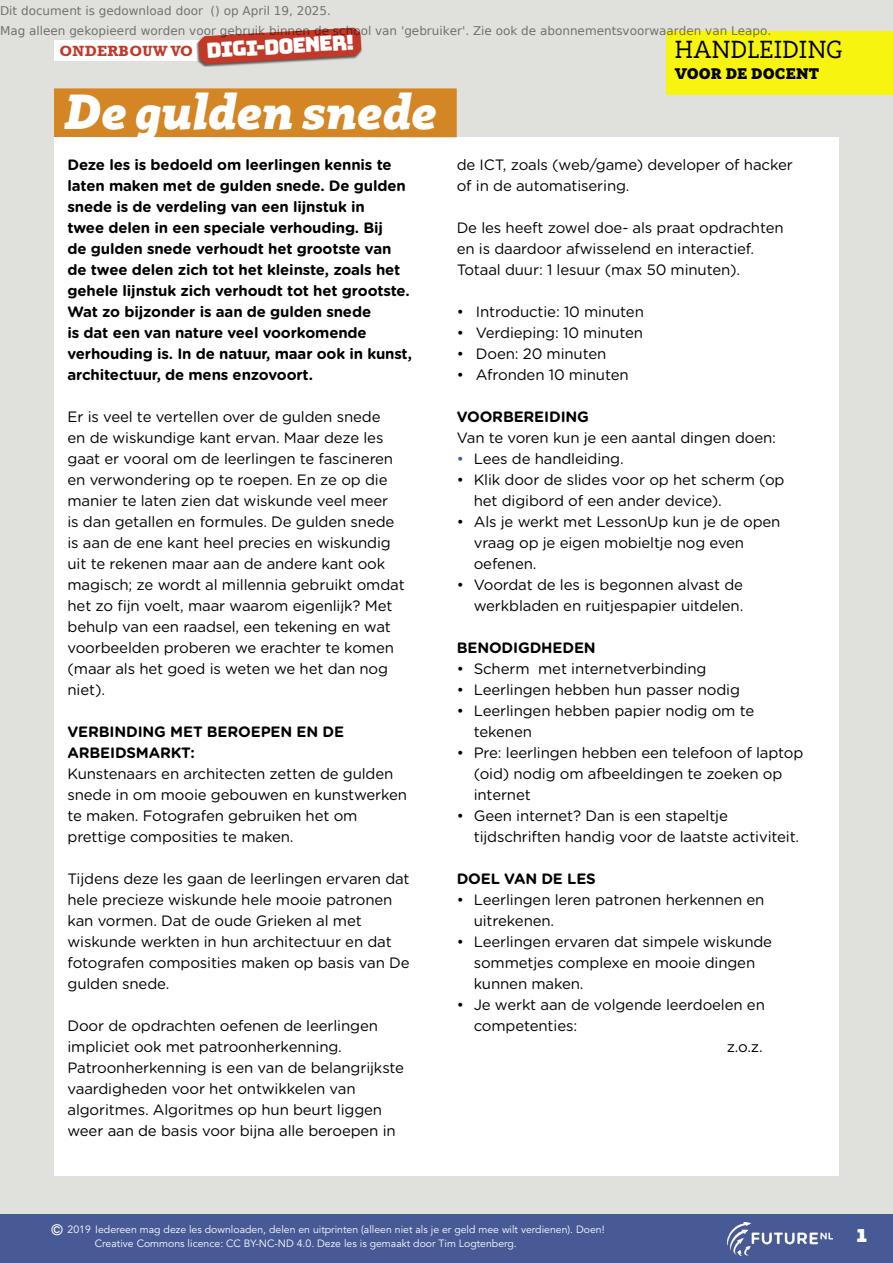
<style>
.page{position:relative;width:893px;height:1263px;background:#fff}
.page>*{position:absolute;margin:0;border:0;box-sizing:border-box;transform-origin:0 0}
.t1{font:italic 900 48px "Rogliano";letter-spacing:-.01em;color:#fff}
.t2{font:24px "Rogliano";letter-spacing:.01em;color:#000}
.t3{font:20.85px "Bungee";color:#fff}
.t4{font:18px "Bungee";color:#fff}
.t5{font:15px/21px "Gotham Rounded";letter-spacing:-.01em;color:#000}
.t6{font:700 15px/21px "Gotham Rounded";letter-spacing:-.01em;color:#000}
.t7{font:900 15px "Rogliano";letter-spacing:.01em;color:#000}
.t8{font:700 15px "Rockwell Std";letter-spacing:.02em;color:#c33826}
.t9{font:12px/20.4px "DejaVu Sans";color:rgb(0 0 0/.5)}
.t10{font:10.5px/13.5px "Avenir LT Std";color:#fff}
.s1{color:#485a95}
.s2{font-weight:500;font-size:15px}
</style>
<div class="page">
<div style="left:0;top:0;width:893px;height:1254px;background:#e0e0dc"></div>
<div style="left:54px;top:138px;width:785px;height:1038px;background:#fff"></div>
<div style="left:666px;top:31px;width:227px;height:41px;background:#f7f410"></div>
<div style="left:666px;top:60px;width:227px;height:35px;background:#f7f410"></div>
<div style="left:0;top:1214px;width:893px;height:49px;background:#485a95"></div>
<div style="left:54px;top:88px;width:403px;height:49px;background:#d48625"></div>
<div style="left:54px;top:40px;width:159px;height:20px;background:#fff"></div>
<div style="left:196px;top:28px;width:167px;height:39px;background:#000;opacity:.6"></div>
<svg style="left:199px;top:28px;width:162px;height:36px"></svg>
<img style="left:728px;top:1222px;width:105px;height:34px">
<p class="t9" style="left:0;top:0;width:773px">Dit document is gedownload door () op April 19, 2025.<br>Mag alleen gekopieerd worden voor gebruik binnen de school van 'gebruiker'. Zie ook de abonnementsvoorwaarden van Leapo.</p>
<p class="t8" style="left:59px;top:42px;width:135px">ONDERBOUW VO</p>
<h3 class="t3" style="left:206px;top:38px;width:150px;rotate:-3deg">digi-doener!</h3>
<h2 class="t2" style="left:675px;top:34px;width:169px">HANDLEIDING</h2>
<p class="t7" style="left:675px;top:64px;width:146px">VOOR DE DOCENT</p>
<h1 class="t1" style="left:62px;top:82px;width:376px">De gulden snede</h1>
<p class="t6" style="left:68px;top:153px;width:346px">Deze les is bedoeld om leerlingen kennis te laten maken met de gulden snede. De gulden snede is de verdeling van een lijnstuk in<br>twee delen in een speciale verhouding. Bij<br>de gulden snede verhoudt het grootste van de twee delen zich tot het kleinste, zoals het gehele lijnstuk zich verhoudt tot het grootste.<br>Wat zo bijzonder is aan de gulden snede<br>is dat een van nature veel voorkomende verhouding is. In de natuur, maar ook in kunst, architectuur, de mens enzovoort.</p>
<p class="t5" style="left:68px;top:405px;width:339px">Er is veel te vertellen over de gulden snede<br>en de wiskundige kant ervan. Maar deze les gaat er vooral om de leerlingen te fascineren en verwondering op te roepen. En ze op die manier te laten zien dat wiskunde veel meer<br>is dan getallen en formules. De gulden snede is aan de ene kant heel precies en wiskundig uit te rekenen maar aan de andere kant ook magisch; ze wordt al millennia gebruikt omdat het zo fijn voelt, maar waarom eigenlijk? Met behulp van een raadsel, een tekening en wat voorbeelden proberen we erachter te komen (maar als het goed is weten we het dan nog niet).</p>
<p class="t6" style="left:68px;top:720px;width:278px">VERBINDING MET BEROEPEN EN DE<br>ARBEIDSMARKT:</p>
<p class="t5" style="left:68px;top:762px;width:341px">Kunstenaars en architecten zetten de gulden snede in om mooie gebouwen en kunstwerken te maken. Fotografen gebruiken het om prettige composities te maken.</p>
<p class="t5" style="left:68px;top:867px;width:344px">Tijdens deze les gaan de leerlingen ervaren dat hele precieze wiskunde hele mooie patronen kan vormen. Dat de oude Grieken al met wiskunde werkten in hun architectuur en dat fotografen composities maken op basis van De gulden snede.</p>
<p class="t5" style="left:68px;top:1014px;width:338px">Door de opdrachten oefenen de leerlingen impliciet ook met patroonherkenning.<br>Patroonherkenning is een van de belangrijkste vaardigheden voor het ontwikkelen van algoritmes. Algoritmes op hun beurt liggen weer aan de basis voor bijna alle beroepen in</p>
<p class="t5" style="left:457px;top:153px;width:338px">de ICT, zoals (web/game) developer of hacker of in de automatisering.</p>
<p class="t5" style="left:457px;top:216px;width:328px">De les heeft zowel doe- als praat opdrachten en is daardoor afwisselend en interactief.<br>Totaal duur: 1 lesuur (max 50 minuten).</p>
<p class="t5" style="left:457px;top:300px;width:189px">• Introductie: 10 minuten</p>
<p class="t5" style="left:457px;top:321px;width:188px">• Verdieping: 10 minuten</p>
<p class="t5" style="left:457px;top:342px;width:151px">• Doen: 20 minuten</p>
<p class="t5" style="left:457px;top:363px;width:173px">• Afronden 10 minuten</p>
<p class="t6" style="left:457px;top:405px;width:134px">VOORBEREIDING</p>
<p class="t5" style="left:457px;top:426px;width:321px">Van te voren kun je een aantal dingen doen:</p>
<p class="t5" style="left:457px;top:447px;width:169px"><span class="s1">•</span> Lees de handleiding.</p>
<p class="t5" style="left:474px;top:468px;width:312px;text-indent:-17px">• Klik door de slides voor op het scherm (op het digibord of een ander device).</p>
<p class="t5" style="left:474px;top:510px;width:308px;text-indent:-17px">• Als je werkt met LessonUp kun je de open vraag op je eigen mobieltje nog even oefenen.</p>
<p class="t5" style="left:457px;top:573px;width:288px;text-align:right">• Voordat de les is begonnen alvast de werkbladen en ruitjespapier uitdelen.</p>
<p class="t6" style="left:457px;top:636px;width:141px">BENODIGDHEDEN</p>
<p class="t5" style="left:457px;top:657px;width:251px">• Scherm met internetverbinding</p>
<p class="t5" style="left:457px;top:678px;width:285px">• Leerlingen hebben hun passer nodig</p>
<p class="t5" style="left:474px;top:699px;width:282px;text-indent:-17px">• Leerlingen hebben papier nodig om te tekenen</p>
<p class="t5" style="left:474px;top:741px;width:331px;text-indent:-17px">• Pre: leerlingen hebben een telefoon of laptop (oid) nodig om afbeeldingen te zoeken op internet</p>
<p class="t5" style="left:474px;top:804px;width:327px;text-indent:-17px">• Geen internet? Dan is een stapeltje tijdschriften handig voor de laatste activiteit.</p>
<p class="t6" style="left:457px;top:867px;width:141px">DOEL VAN DE LES</p>
<p class="t5" style="left:474px;top:888px;width:292px;text-indent:-17px">• Leerlingen leren patronen herkennen en uitrekenen.</p>
<p class="t5" style="left:474px;top:930px;width:300px;text-indent:-17px">• Leerlingen ervaren dat simpele wiskunde sommetjes complexe en mooie dingen kunnen maken.</p>
<p class="t5" style="left:457px;top:993px;width:310px">• Je werkt aan de volgende leerdoelen en</p>
<p class="t5" style="left:474px;top:1014px;width:105px">competenties:</p>
<p class="t5" style="left:727px;top:1035px;width:38px">z.o.z.</p>
<p class="t10" style="left:95px;top:1223px;width:511px;text-indent:-44px"><span class="s2">©</span> 2019 Iedereen mag deze les downloaden, delen en uitprinten (alleen niet als je er geld mee wilt verdienen). Doen!<br>Creative Commons licence: CC BY-NC-ND 4.0. Deze les is gemaakt door Tim Logtenberg.</p>
<p class="t4" style="left:857px;top:1225px;width:12px">1</p>
</div>
